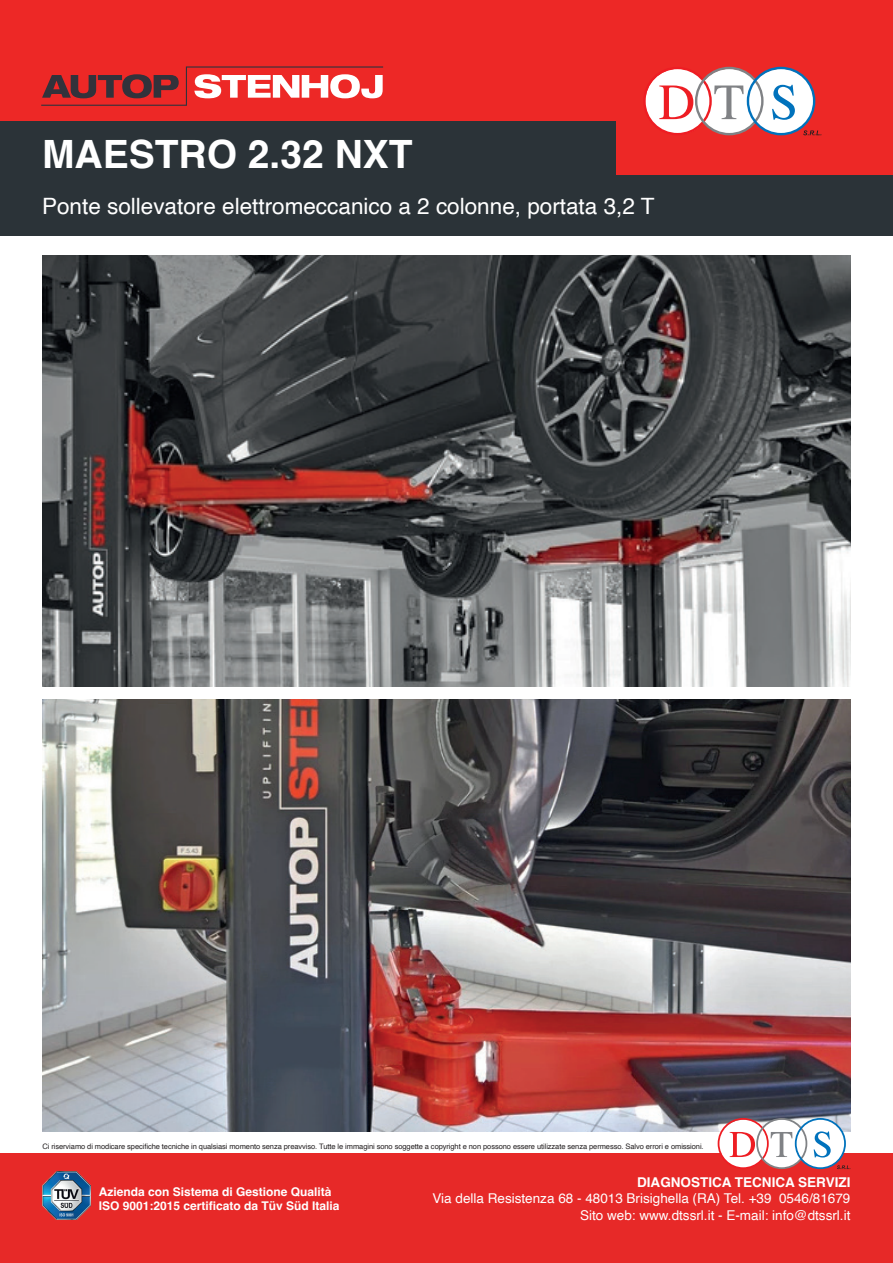
<style>
.page{position:relative;width:893px;height:1263px;background:#fff}
.page>*{position:absolute;margin:0;border:0;box-sizing:border-box;transform-origin:0 0}
.t1{font:700 39px "Helvetica";color:#fff}
.t2{font:22.5px "Helvetica";color:#fff}
.t3{font:13.5px/16.2px "Helvetica";color:#fff;text-align:right}
.t4{font:700 13.5px "Helvetica";color:#fff}
.t5{font:700 12px/14.4px "Helvetica";color:#fff}
.t6{font:7.5px "Helvetica";letter-spacing:-.01em;color:#231f20}
</style>
<div class="page">
<img style="left:43px;top:699px;width:807px;height:432px">
<div style="left:0;top:1153px;width:893px;height:110px;background:#e72928"></div>
<svg style="left:718px;top:1118px;width:133px;height:51px"></svg>
<img style="left:42px;top:1171px;width:49px;height:49px">
<div style="left:0;top:0;width:893px;height:235px;background:#ed2826"></div>
<div style="left:0;top:122px;width:616px;height:106px;background:#2b3338"></div>
<div style="left:0;top:175px;width:893px;height:60px;background:#2b3338"></div>
<svg style="left:644px;top:67px;width:177px;height:68px"></svg>
<svg style="left:41px;top:66px;width:343px;height:40px"></svg>
<img style="left:42px;top:255px;width:808px;height:432px">
<h1 class="t1" style="left:42px;top:131px;width:372px">MAESTRO 2.32 NXT</h1>
<h2 class="t2" style="left:42px;top:188px;width:614px">Ponte sollevatore elettromeccanico a 2 colonne, portata 3,2 T</h2>
<p class="t6" style="left:42px;top:1141px;width:663px">Ci riserviamo di modicare specifiche tecniche in qualsiasi momento senza preavviso. Tutte le immagini sono soggette a copyright e non possono essere utilizzate senza permesso. Salvo errori e omissioni.</p>
<h3 class="t5" style="left:99px;top:1185px;width:242px">Azienda con Sistema di Gestione Qualità<br>ISO 9001:2015 certificato da Tüv Süd Italia</h3>
<h3 class="t4" style="left:637px;top:1174px;width:215px">DIAGNOSTICA TECNICA SERVIZI</h3>
<h3 class="t3" style="left:432px;top:1191px;width:419px">Via della Resistenza 68 - 48013 Brisighella (RA) Tel. +39 0546/81679<br>Sito web: www.dtssrl.it - E-mail: info@dtssrl.it</h3>
</div>
